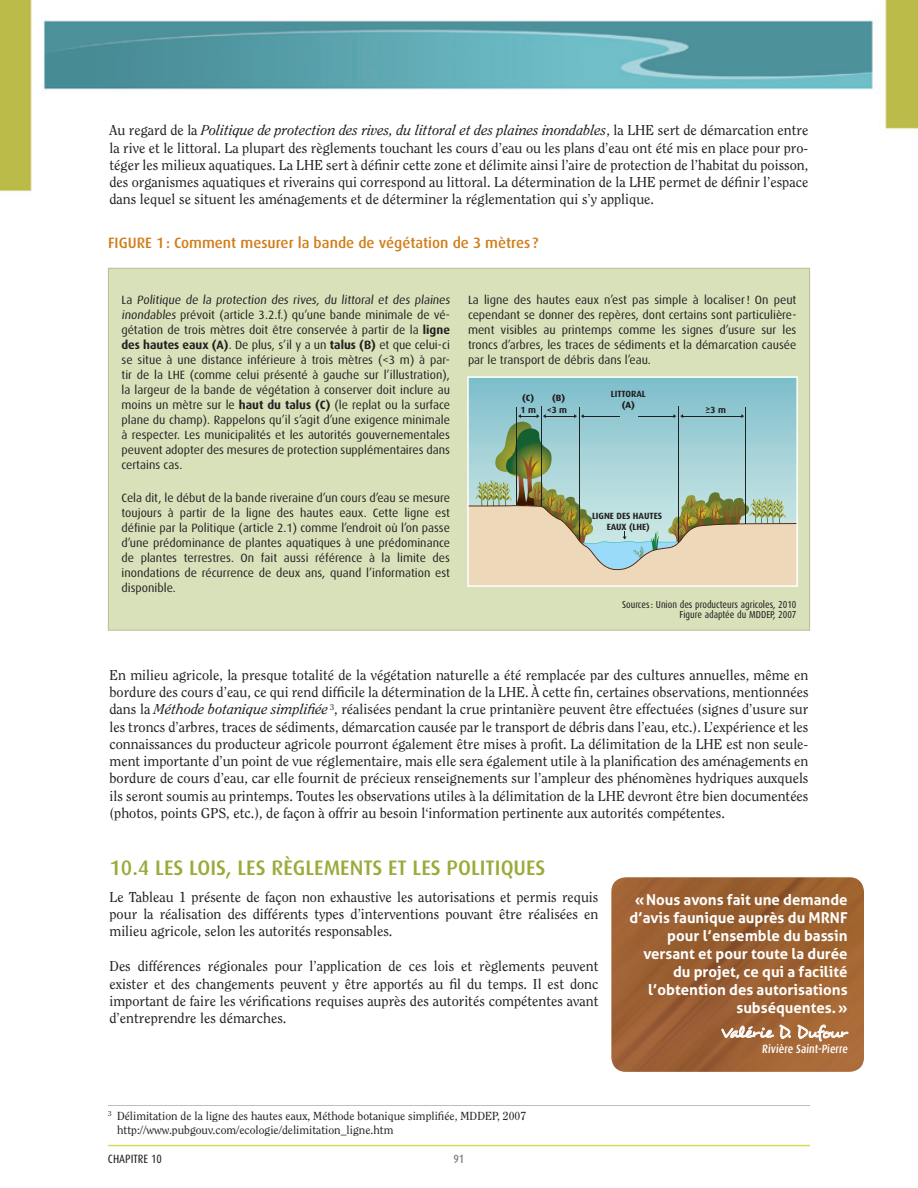
<style>
.page{position:relative;width:918px;height:1188px;background:#fff}
.page>*{position:absolute;margin:0;border:0;box-sizing:border-box;transform-origin:0 0}
.t1{font:500 21px "Dax";color:#9caa3a}
.t2{font:16.5px "Desyrel";letter-spacing:-.085em;color:#fff}
.t3{font:700 15px/18px "Aller";color:#fff;text-align:right}
.t4{font:500 15px "Dax";color:#d07e1a}
.t5{font:14.25px/17.2px "Clearface";color:#231f20;text-align:justify}
.t6{font:12px/15px "Dax";color:#231f20;text-align:justify}
.t7{font:500 12px "Dax Condensed";color:#fff}
.t8{font:12px "Dax Condensed";color:#231f20}
.t9{font:500 12px "Dax Condensed";color:#808285}
.t10{font:11.7px/14px "Clearface";color:#231f20}
.t11{font:10.2px/10.5px "Dax Condensed";color:#231f20;text-align:right}
.t12{font:700 9px/10.8px "Dax";color:#231f20;text-align:center}
.t13{font:800 9px "Dax";color:#231f20}
.t14{font:700 9px "Dax";color:#231f20;scale:.69 1}
.s1{font-style:italic}
.s2{font-weight:700}
</style>
<div class="page">
<div style="left:108px;top:268px;width:702px;height:362px;background:#d9e1bb"></div>
<img style="left:0;top:0;width:918px;height:192px">
<hr style="left:108px;top:1145px;width:702px;height:1px;background:#d9da55">
<div style="left:468px;top:377px;width:329px;height:196px;background:#87c3ce"></div>
<hr style="left:541px;top:407px;width:1px;height:99px;background:#231f20">
<hr style="left:579px;top:407px;width:1px;height:132px;background:#231f20">
<hr style="left:678px;top:407px;width:1px;height:136px;background:#231f20">
<hr style="left:746px;top:407px;width:1px;height:116px;background:#231f20">
<hr style="left:516px;top:407px;width:1px;height:98px;background:#231f20">
<svg style="left:470px;top:414px;width:325px;height:170px;background:#b3c4b3"></svg>
<div style="left:467px;top:376px;width:331px;height:211px;border:2px solid #fff"></div>
<hr style="left:108px;top:1105px;width:702px;height:1px;background:#bcbdc0">
<img style="left:611px;top:877px;width:253px;height:195px">
<svg style="left:721px;top:1026px;width:53px;height:12px"></svg>
<svg style="left:780px;top:1025px;width:11px;height:14px"></svg>
<svg style="left:797px;top:1024px;width:52px;height:17px"></svg>
<p class="t5" style="left:110px;top:122px;width:700px">Au regard de la <span class="s1">Politique de protection des rives, du littoral et des plaines inondables</span>, la LHE sert de démarcation entre la rive et le littoral. La plupart des règlements touchant les cours d’eau ou les plans d’eau ont été mis en place pour pro&shy;téger les milieux aquatiques. La LHE sert à définir cette zone et délimite ainsi l’aire de protection de l’habitat du poisson, des organismes aquatiques et riverains qui correspond au littoral. La détermination de la LHE permet de définir l’espace dans lequel se situent les aménagements et de déterminer la réglementation qui s’y applique.</p>
<p class="t4" style="left:108px;top:235px;width:432px">FIGURE 1: Comment mesurer la bande de végétation de 3 mètres ?</p>
<p class="t6" style="left:121px;top:292px;width:332px;text-align:left">L a Politique de la protection des rives, du littoral et des plaines inondables prévoit (article 3.2.f.) qu’une bande minimale de vé&shy;gétation de trois mètres doit être conservée à partir de la <span class="s2">ligne des hautes eaux (A)</span>. De plus, s’il y a un <span class="s2">talus (B)</span> et que celui-ci se situe à une distance inférieure à trois mètres (&lt;3 m) à par&shy;tir de la LHE (comme celui présenté à gauche sur l’illustration), la largeur de la bande de végétation à conserver doit inclure au moins un mètre sur le <span class="s2">haut du talus (C)</span> (le replat ou la surface plane du champ). Rappelons qu’il s’agit d’une exigence minimale à respecter. Les municipalités et les autorités gouvernementales peuvent adopter des mesures de protection supplémentaires dans certains cas.</p>
<p class="t6" style="left:121px;top:490px;width:330px">Cela dit, le début de la bande riveraine d’un cours d’eau se mesure toujours à partir de la ligne des hautes eaux. Cette ligne est définie par la Politique (article 2.1) comme l’endroit où l’on passe d’une prédominance de plantes aquatiques à une prédominance de plantes terrestres. On fait aussi référence à la limite des inondations de récurrence de deux ans, quand l’information est disponible.</p>
<p class="t6" style="left:468px;top:292px;width:330px">La ligne des hautes eaux n’est pas simple à localiser! On peut cependant se donner des repères, dont certains sont particulière&shy;ment visibles au printemps comme les signes d’usure sur les troncs d’arbres, les traces de sédiments et la démarcation causée par le transport de débris dans l’eau.</p>
<p class="t13" style="left:522px;top:393px;width:44px">(C) (B)</p>
<p class="t13" style="left:622px;top:400px;width:15px">(A)</p>
<p class="t12" style="left:521px;top:404px;width:48px">1 m &lt;3 m</p>
<p class="t14" style="left:706px;top:403px;width:7px">_</p>
<p class="t12" style="left:611px;top:389px;width:36px">LITTORAL</p>
<p class="t12" style="left:705px;top:404px;width:22px">&gt;3 m</p>
<p class="t12" style="left:592px;top:511px;width:72px">LIGNE DES HAUTES<br>EAUX (LHE)</p>
<p class="t11" style="left:622px;top:599px;width:176px">Sources: Union des producteurs agricoles, 2010<br>Figure adaptée du MDDEP, 2007</p>
<p class="t5" style="left:109px;top:666px;width:701px">En milieu agricole, la presque totalité de la végétation naturelle a été remplacée par des cultures annuelles, même en bordure des cours d’eau, ce qui rend difficile la détermination de la LHE. À cette fin, certaines observations, mentionnées dans la <span class="s1">Méthode botanique simplifiée</span> <sup>3</sup>, réalisées pendant la crue printanière peuvent être effectuées (signes d’usure sur les troncs d’arbres, traces de sédiments, démarcation causée par le transport de débris dans l’eau, etc.). L’expérience et les connaissances du producteur agricole pourront également être mises à profit. La délimitation de la LHE est non seule&shy;ment importante d’un point de vue réglementaire, mais elle sera également utile à la planification des aménagements en bordure de cours d’eau, car elle fournit de précieux renseignements sur l’ampleur des phénomènes hydriques auxquels ils seront soumis au printemps. Toutes les observations utiles à la délimitation de la LHE devront être bien documentées (photos, points GPS, etc.), de façon à offrir au besoin l‘information pertinente aux autorités compétentes.</p>
<h1 class="t1" style="left:110px;top:856px;width:208px">10.4 les Lois, LES règlements</h1>
<h1 class="t1" style="left:388px;top:856px;width:69px">et LES politiques</h1>
<p class="t5" style="left:110px;top:888px;width:490px">Le Tableau 1 présente de façon non exhaustive les autorisations et permis requis pour la réalisation des différents types d’interventions pouvant être réalisées en milieu agricole, selon les autorités responsables.</p>
<p class="t5" style="left:110px;top:958px;width:491px">Des différences régionales pour l’application de ces lois et règlements peuvent exister et des changements peuvent y être apportés au fil du temps. Il est donc important de faire les vérifications requises auprès des autorités compétentes avant d’entreprendre les démarches.</p>
<p class="t3" style="left:629px;top:890px;width:220px">«Nous avons fait une demande d’avis faunique auprès du MRNF pour l’ensemble du bassin versant et pour toute la durée du projet, ce qui a facilité l’obtention des autorisations subséquentes.»</p>
<p class="t2" style="left:721px;top:1022px;width:128px">Valérie D. Dufour</p>
<p class="t7" style="left:762px;top:1042px;width:88px">Rivière Saint-Pierre</p>
<p class="t10" style="left:117px;top:1109px;width:411px;text-indent:-9px"><sup>3</sup> Délimitation de la ligne des hautes eaux, Méthode botanique simplifiée, MDDEP, 2007 http://www.pubgouv.com/ecologie/delimitation_ligne.htm</p>
<p class="t8" style="left:108px;top:1153px;width:56px">CHAPITRE 10</p>
<p class="t9" style="left:454px;top:1153px;width:12px">91</p>
</div>
